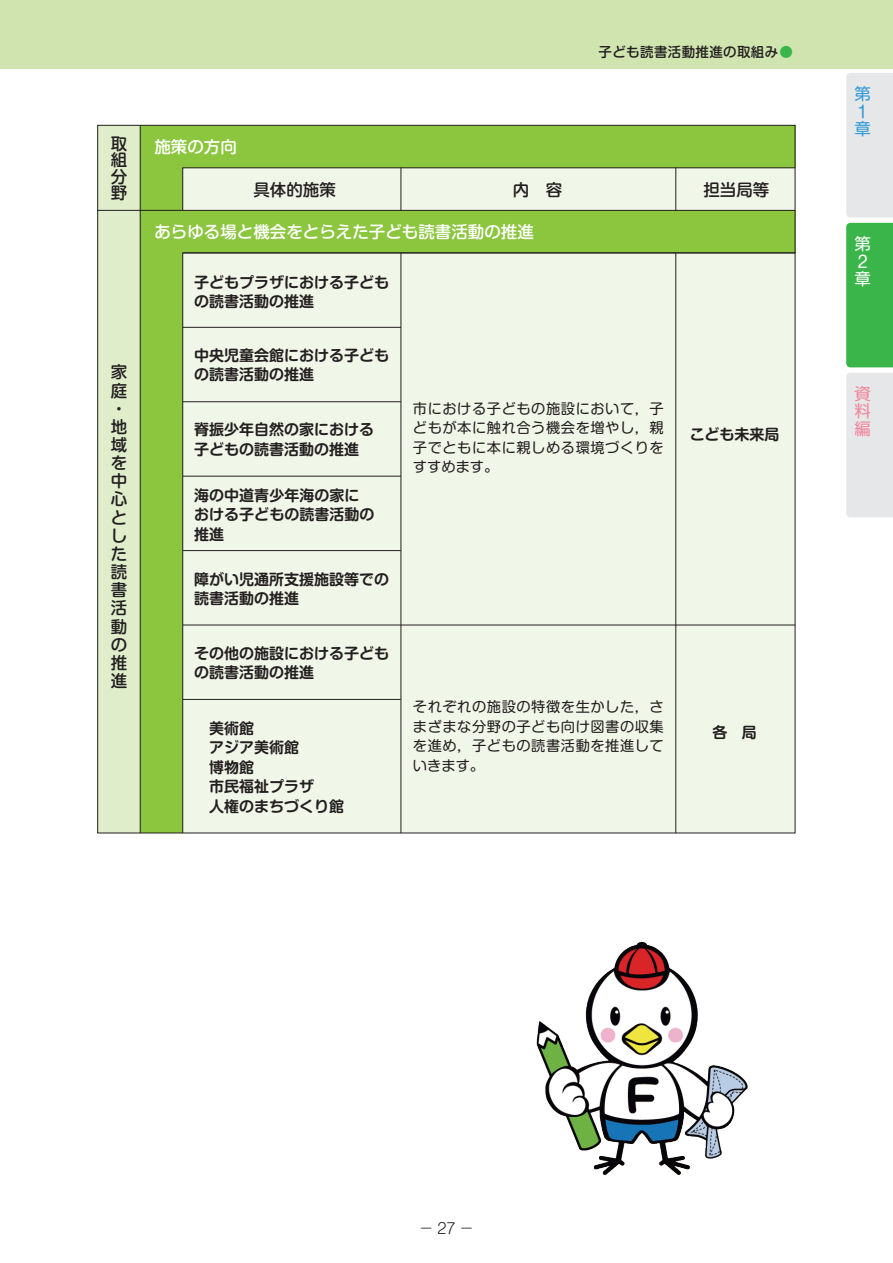
<style>
.page{position:relative;width:893px;height:1263px;background:#fff}
.page>*{position:absolute;margin:0;border:0;box-sizing:border-box;transform-origin:0 0}
.t1{font:500 16.5px/18.1px "Shin M Go Pro";color:#231f20}
.t2{font:500 16.5px "Shin M Go Pro";color:#fff}
.t3{font:16.5px/17.2px "Shin M Go Pro";color:#359bd6}
.t4{font:16.5px/17.2px "Shin M Go Pro";color:#fff}
.t5{font:16.5px/17.2px "Shin M Go Pro";color:#f3869a;text-align:justify}
.t6{font:700 15px/19.5px "Shin M Go Pro De";color:#231f20}
.t7{font:300 14.85px "Shin M Go Pro";color:#231f20}
.t8{font:14.25px/19.5px "Shin M Go Pro";letter-spacing:.04em;color:#231f20;text-align:justify}
.t9{font:500 13.5px "Shin M Go Pro";letter-spacing:.025em;color:#231f20}
.s1{color:#3ab54a}
</style>
<div class="page">
<div style="left:178px;top:125px;width:617px;height:43px;background:#8bc63e"></div>
<div style="left:178px;top:210px;width:617px;height:43px;background:#8bc63e"></div>
<div style="left:97px;top:125px;width:43px;height:708px;background:#dfedcb"></div>
<div style="left:140px;top:125px;width:43px;height:708px;background:#8bc63e"></div>
<hr style="left:98px;top:210px;width:697px;height:1px;background:#231f20">
<hr style="left:140px;top:125px;width:1px;height:708px;background:#231f20">
<div style="left:182px;top:252px;width:614px;height:581px;background:#f1f7e8"></div>
<hr style="left:183px;top:253px;width:612px;height:1px;background:#231f20">
<hr style="left:183px;top:327px;width:218px;height:1px;background:#231f20">
<hr style="left:183px;top:401px;width:218px;height:1px;background:#231f20">
<hr style="left:183px;top:476px;width:218px;height:1px;background:#231f20">
<hr style="left:183px;top:550px;width:218px;height:1px;background:#231f20">
<hr style="left:183px;top:625px;width:612px;height:1px;background:#231f20">
<hr style="left:183px;top:699px;width:218px;height:1px;background:#231f20">
<hr style="left:401px;top:253px;width:1px;height:580px;background:#231f20">
<svg style="left:182px;top:167px;width:613px;height:43px;background:#e9efe0"></svg>
<img style="left:536px;top:942px;width:212px;height:233px">
<div style="left:0;top:0;width:893px;height:68px;background:#cfe4ae"></div>
<div style="left:846px;top:73px;width:47px;height:144px;background:#e6e7e9"></div>
<div style="left:846px;top:223px;width:47px;height:144px;background:#3ab54a"></div>
<div style="left:846px;top:373px;width:47px;height:144px;background:#e6e7e9"></div>
<p class="t9" style="left:599px;top:41px;width:196px">子ども読書活動推進の取組み<span class="s1">●</span></p>
<p class="t1" style="left:111px;top:133px;width:18px;line-height:16.5px;text-align:justify">取組分野</p>
<p class="t1" style="left:111px;top:361px;width:18px">家庭・地域を中心とした読書活動の推進</p>
<p class="t2" style="left:154px;top:133px;width:84px">施策の方向</p>
<p class="t1" style="left:253px;top:179px;width:84px">具体的施策</p>
<p class="t1" style="left:513px;top:179px;width:51px">内　容</p>
<p class="t1" style="left:703px;top:179px;width:67px">担当局等</p>
<p class="t2" style="left:154px;top:218px;width:381px">あらゆる場と機会をとらえた子ども読書活動の推進</p>
<p class="t6" style="left:194px;top:271px;width:197px">子どもプラザにおける子どもの読書活動の推進</p>
<p class="t6" style="left:194px;top:343px;width:197px">中央児童会館における子どもの読書活動の推進</p>
<p class="t8" style="left:413px;top:397px;width:252px">市における子どもの施設において，子どもが本に触れ合う機会を増やし，親子でともに本に親しめる環境づくりをすすめます。</p>
<p class="t6" style="left:194px;top:418px;width:181px">脊振少年自然の家における</p>
<p class="t6" style="left:690px;top:423px;width:91px">こども未来局</p>
<p class="t6" style="left:194px;top:438px;width:166px">子どもの読書活動の推進</p>
<p class="t6" style="left:194px;top:483px;width:182px">海の中道青少年海の家における子どもの読書活動の推進</p>
<p class="t6" style="left:194px;top:567px;width:196px">障がい児通所支援施設等での読書活動の推進</p>
<p class="t6" style="left:194px;top:641px;width:197px">その他の施設における子どもの読書活動の推進</p>
<p class="t6" style="left:194px;top:716px;width:151px">　美術館<br>　アジア美術館<br>　博物館<br>　市民福祉プラザ<br>　人権のまちづくり館</p>
<p class="t8" style="left:413px;top:695px;width:252px">それぞれの施設の特徴を生かした，さまざまな分野の子ども向け図書の収集を進め，子どもの読書活動を推進していきます。</p>
<p class="t6" style="left:712px;top:721px;width:46px">各　局</p>
<p class="t3" style="left:854px;top:83px;width:17px">第<br>１章</p>
<p class="t4" style="left:854px;top:233px;width:17px">第<br>２章</p>
<p class="t5" style="left:854px;top:383px;width:17px">資料編</p>
<p class="t7" style="left:419px;top:1216px;width:57px">−27−</p>
</div>
